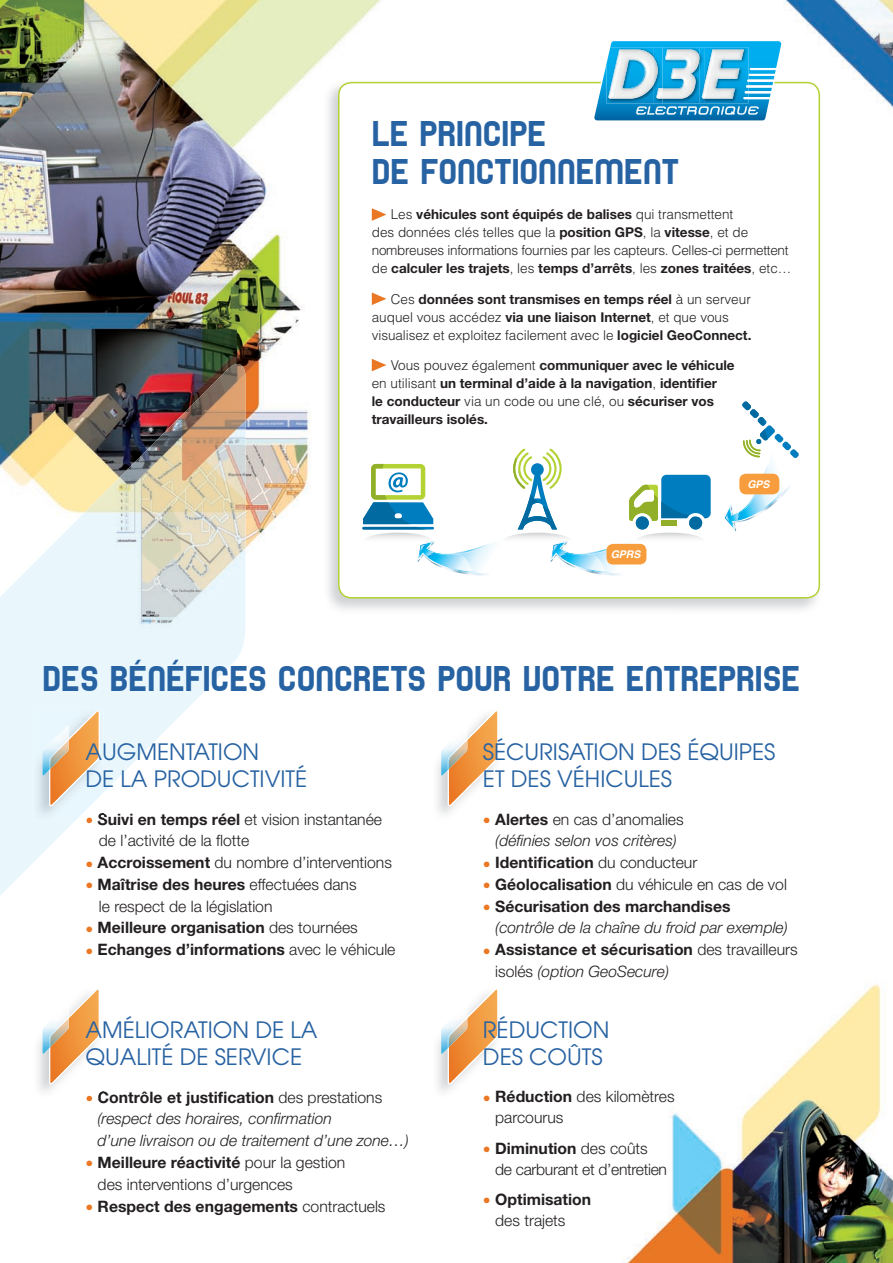
<style>
.page{position:relative;width:893px;height:1263px;background:#fff}
.page>*{position:absolute;margin:0;border:0;box-sizing:border-box;transform-origin:0 0}
.t1{font:37.5px/37.5px "SF Speedwaystar";color:#2762a2}
.t2{font:22.5px/27px "Avant Garde";color:#2762a2}
.t3{font:300 15.75px/21.8px "Helvetica Neue";color:#231f20}
.t4{font:italic 300 15.75px/21.8px "Helvetica Neue";color:#231f20}
.t5{font:700 15.75px/21.8px "Helvetica Neue";color:#231f20}
.t6{font:300 15.75px/21px "Helvetica Neue";letter-spacing:-.02em;color:#231f20}
.t7{font:700 13.5px/18px "Helvetica Neue";color:#231f20}
.t8{font:300 13.5px/18px "Helvetica";letter-spacing:-.005em;color:#231f20}
.t9{font:italic 700 10.5px "Helvetica";color:#fff}
.s1{font-family:"Helvetica";font-weight:300}
.s2{font-family:"Helvetica Neue";font-weight:700}
.s3{color:#ea7724}
.s4{font-weight:700}
.s5{font-weight:300;color:#ea7724}
.s6{font-weight:300}
.s7{font-style:normal;color:#ea7724}
.s8{font-weight:700;font-style:normal}
.s9{font-style:normal}
.s10{font-weight:300;font-style:italic}
</style>
<div class="page">
<img style="left:0;top:0;width:893px;height:1263px">
<img style="left:0;top:364px;width:245px;height:532px">
<img style="left:322px;top:79px;width:501px;height:536px">
<svg style="left:338px;top:82px;width:482px;height:516px"></svg>
<svg style="left:372px;top:208px;width:14px;height:13px"></svg>
<svg style="left:372px;top:292px;width:14px;height:13px"></svg>
<svg style="left:372px;top:359px;width:14px;height:12px"></svg>
<svg style="left:362px;top:448px;width:349px;height:127px"></svg>
<svg style="left:724px;top:401px;width:75px;height:130px"></svg>
<div style="left:606px;top:544px;width:40px;height:20px;background:#f89d3d;border-radius:7px"></div>
<div style="left:739px;top:474px;width:40px;height:20px;background:#f89d3d;border-radius:7px"></div>
<svg style="left:593px;top:40px;width:190px;height:82px"></svg>
<img style="left:608px;top:50px;width:46px;height:49px">
<img style="left:654px;top:58px;width:4px;height:26px">
<img style="left:33px;top:707px;width:70px;height:113px">
<svg style="left:87px;top:813px;width:16px;height:7px"></svg>
<img style="left:43px;top:725px;width:6px;height:50px">
<svg style="left:49px;top:710px;width:51px;height:96px;background:#e9c8a5"></svg>
<img style="left:33px;top:985px;width:70px;height:113px">
<svg style="left:87px;top:1091px;width:16px;height:7px"></svg>
<img style="left:43px;top:1004px;width:6px;height:50px">
<svg style="left:49px;top:988px;width:51px;height:96px"></svg>
<img style="left:432px;top:707px;width:70px;height:113px">
<img style="left:441px;top:725px;width:7px;height:50px">
<svg style="left:448px;top:710px;width:50px;height:96px"></svg>
<img style="left:432px;top:985px;width:70px;height:113px">
<img style="left:441px;top:1004px;width:7px;height:50px">
<svg style="left:448px;top:988px;width:50px;height:96px"></svg>
<h1 class="t1" style="left:372px;top:114px;width:309px">LE PRINCIPE<br>DE FONCTIONNEMENT</h1>
<p class="t7" style="left:391px;top:205px;width:344px"><span class="s1">Les</span> véhicules sont équipés de balises <span class="s1">qui transmettent</span></p>
<p class="t8" style="left:372px;top:223px;width:418px">des données clés telles que la <span class="s2">position GPS</span>, la <span class="s2">vitesse</span>, et de nombreuses informations fournies par les capteurs. Celles-ci permettent</p>
<p class="t7" style="left:372px;top:259px;width:421px"><span class="s1">de</span> calculer les trajets<span class="s1">, les</span> temps d’arrêts<span class="s1">, les</span> zones traitées<span class="s1">, etc…</span></p>
<p class="t7" style="left:391px;top:289px;width:362px"><span class="s1">Ces</span> données sont transmises en temps réel <span class="s1">à un serveur</span></p>
<p class="t8" style="left:372px;top:307px;width:381px">auquel vous accédez <span class="s2">via une liaison Internet</span>, et que vous visualisez et exploitez facilement avec le <span class="s2">logiciel GeoConnect.</span></p>
<p class="t7" style="left:372px;top:356px;width:364px;text-indent:19px"><span class="s1">Vous pouvez également</span> communiquer avec le véhicule <span class="s1">en utilisant</span> un terminal d’aide à la navigation<span class="s1">,</span> identifier<br>le conducteur <span class="s1">via un code ou une clé, ou</span> sécuriser vos travailleurs isolés.</p>
<p class="t9" style="left:611px;top:548px;width:31px">GPRS</p>
<p class="t9" style="left:747px;top:478px;width:24px">GPS</p>
<h1 class="t1" style="left:43px;top:658px;width:759px">DES BÉNÉFICES CONCRETS POUR VOTRE ENTREPRISE</h1>
<h2 class="t2" style="left:85px;top:738px;width:223px">AUGMENTATION<br>DE LA PRODUCTIVITÉ</h2>
<p class="t3" style="left:99px;top:808px;width:285px;text-indent:-13px"><span class="s3">•</span> <span class="s4">Suivi en temps réel</span> et vision instantanée de l’activité de la flotte</p>
<p class="t3" style="left:85px;top:851px;width:308px"><span class="s3">•</span> <span class="s4">Accroissement</span> du nombre d’interventions</p>
<p class="t3" style="left:99px;top:873px;width:259px;text-indent:-13px"><span class="s3">•</span> <span class="s4">Maîtrise des heures</span> effectuées dans le respect de la législation</p>
<p class="t5" style="left:85px;top:916px;width:274px"><span class="s5">•</span> Meilleure organisation <span class="s6">des tournées</span></p>
<p class="t5" style="left:85px;top:938px;width:312px"><span class="s5">•</span> Echanges d’informations <span class="s6">avec le véhicule</span></p>
<h2 class="t2" style="left:85px;top:1016px;width:234px">AMÉLIORATION DE LA<br>QUALITÉ DE SERVICE</h2>
<p class="t4" style="left:97px;top:1086px;width:313px;text-indent:-12px"><span class="s7">•</span> <span class="s8">Contrôle et justification</span> <span class="s9">des prestations </span>(respect des horaires, confirmation<br>d’une livraison ou de traitement d’une zone…)</p>
<p class="t3" style="left:98px;top:1151px;width:249px;text-indent:-12px"><span class="s3">•</span> <span class="s4">Meilleure réactivité</span> pour la gestion des interventions d’urgences</p>
<p class="t5" style="left:85px;top:1195px;width:302px"><span class="s5">•</span> Respect des engagements <span class="s6">contractuels</span></p>
<h2 class="t2" style="left:483px;top:738px;width:294px">SÉCURISATION DES ÉQUIPES<br>ET DES VÉHICULES</h2>
<p class="t4" style="left:483px;top:808px;width:202px;text-align:center"><span class="s7">•</span> <span class="s8">Alertes</span> <span class="s9">en cas d’anomalies </span>(définies selon vos critères)</p>
<p class="t5" style="left:483px;top:851px;width:216px"><span class="s5">•</span> Identification <span class="s6">du conducteur</span></p>
<p class="t3" style="left:483px;top:873px;width:305px"><span class="s3">•</span> <span class="s4">Géolocalisation</span> du véhicule en cas de vol</p>
<p class="t4" style="left:495px;top:895px;width:294px;text-indent:-12px"><span class="s7">•</span> <span class="s8">Sécurisation des marchandises </span>(contrôle de la chaîne du froid par exemple)</p>
<p class="t5" style="left:495px;top:938px;width:304px;text-indent:-12px"><span class="s5">•</span> Assistance et sécurisation <span class="s6">des travailleurs isolés</span> <span class="s10">(option GeoSecure)</span></p>
<h2 class="t2" style="left:483px;top:1016px;width:128px">RÉDUCTION<br>DES COÛTS</h2>
<p class="t3" style="left:495px;top:1086px;width:181px;line-height:21px;text-indent:-12px"><span class="s3">•</span> <span class="s4">Réduction</span> des kilomètres parcourus</p>
<p class="t6" style="left:495px;top:1137px;width:173px;text-indent:-12px"><span class="s3">•</span> <span class="s4">Diminution</span> des coûts de carburant et d’entretien</p>
<p class="t5" style="left:495px;top:1188px;width:97px;line-height:21px;text-indent:-12px"><span class="s5">•</span> Optimisation <span class="s6">des trajets</span></p>
</div>
